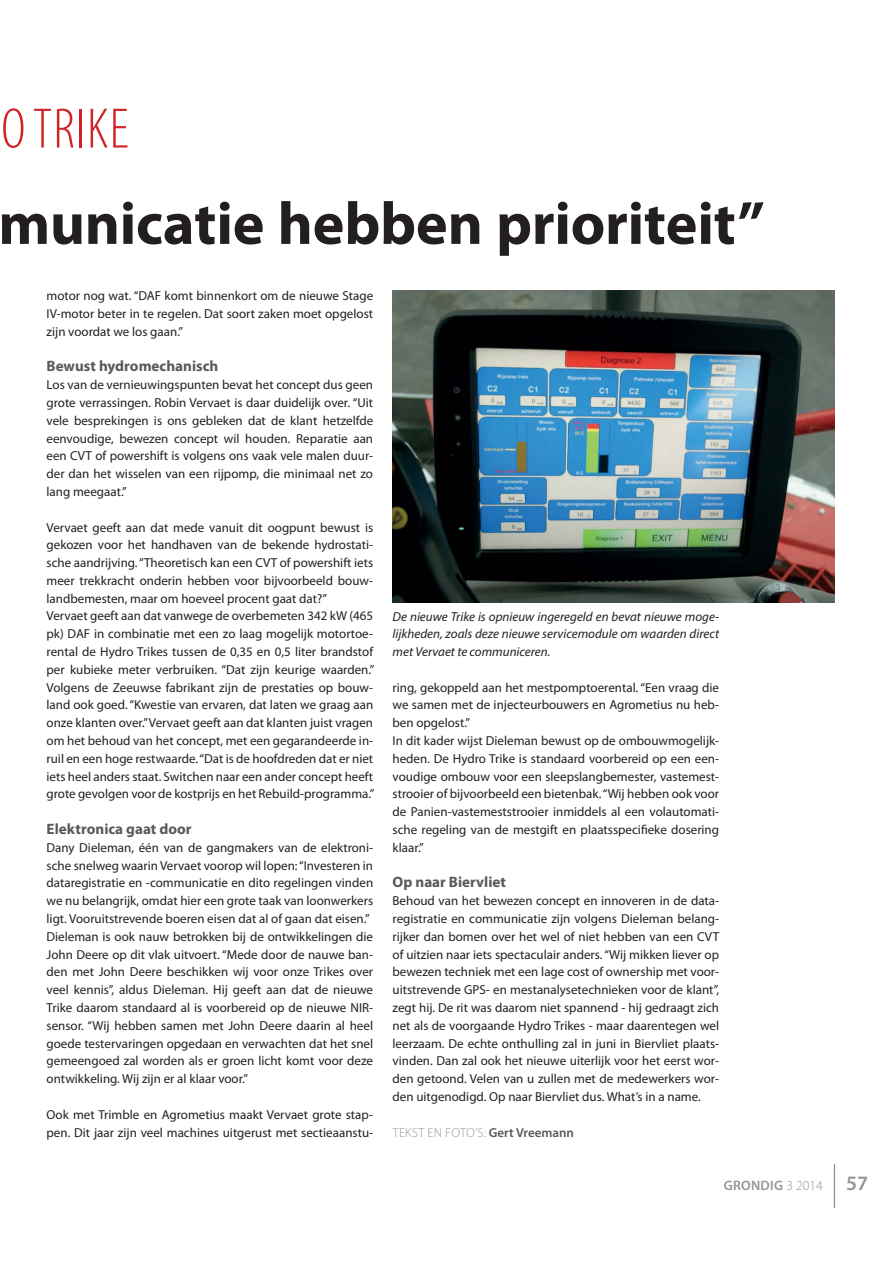
<style>
.page{position:relative;width:893px;height:1263px;background:#fff}
.page>*{position:absolute;margin:0;border:0;box-sizing:border-box;transform-origin:0 0}
.t1{font:700 60.3px "Myriad Pro";letter-spacing:-.005em;color:#231f20}
.t2{font:300 condensed 57.45px "Myriad Pro";letter-spacing:.025em;color:#d2232a}
.t3{font:700 15px "Myriad Pro";color:#58595b}
.t4{font:600 13.65px "Myriad Pro";letter-spacing:.02em;color:#939598}
.t5{font:13.05px/17.9px "Myriad Pro";color:#231f20}
.t6{font:italic 13.05px/17.9px "Myriad Pro";color:#231f20;text-align:justify}
.t7{font:300 13.05px "Myriad Pro";letter-spacing:.02em;color:#939598}
.s1{font-weight:600;color:#58595b}
.s2{font-weight:300}
.s3{font-size:20.55px}
</style>
<div class="page">
<hr style="left:834px;top:1164px;width:1px;height:44px;background:#939598">
<img style="left:392px;top:290px;width:442px;height:313px">
<h2 class="t2" style="left:1px;top:94px;width:129px">O TRIKE</h2>
<h1 class="t1" style="left:-2px;top:201px;width:768px">municatie hebben prioriteit”</h1>
<p class="t5" style="left:47px;top:288px;width:328px;text-align:justify">motor nog wat. “DAF komt binnenkort om de nieuwe Stage IV-motor beter in te regelen. Dat soort zaken moet opgelost zijn voordat we los gaan.”</p>
<p class="t3" style="left:47px;top:361px;width:173px">Bewust hydromechanisch</p>
<p class="t5" style="left:47px;top:377px;width:328px;text-align:justify">Los van de vernieuwingspunten bevat het concept dus geen grote verrassingen. Robin Vervaet is daar duidelijk over. “Uit vele besprekingen is ons gebleken dat de klant hetzelfde eenvoudige, bewezen concept wil houden. Reparatie aan een CVT of powershift is volgens ons vaak vele malen duur&shy;der dan het wisselen van een rijpomp, die minimaal net zo lang meegaat.”</p>
<p class="t5" style="left:47px;top:519px;width:329px">Vervaet geeft aan dat mede vanuit dit oogpunt bewust is gekozen voor het handhaven van de bekende hydrostati&shy;sche aandrijving. “Theoretisch kan een CVT of powershift iets meer trekkracht onderin hebben voor bijvoorbeeld bouw&shy;landbemesten, maar om hoeveel procent gaat dat?”<br>Vervaet geeft aan dat vanwege de overbemeten 342 kW (465 pk) DAF in combinatie met een zo laag mogelijk motortoe&shy;rental de Hydro Trikes tussen de 0,35 en 0,5 liter brandstof per kubieke meter verbruiken. “Dat zijn keurige waarden.” Volgens de Zeeuwse fabrikant zijn de prestaties op bouw&shy;land ook goed. “Kwestie van ervaren, dat laten we graag aan onze klanten over.” Vervaet geeft aan dat klanten juist vragen om het behoud van het concept, met een gegarandeerde in&shy;ruil en een hoge restwaarde. “Dat is de hoofdreden dat er niet iets heel anders staat. Switchen naar een ander concept heeft grote gevolgen voor de kostprijs en het Rebuild-programma.”</p>
<p class="t3" style="left:47px;top:823px;width:147px">Elektronica gaat door</p>
<p class="t5" style="left:47px;top:839px;width:328px">Dany Dieleman, één van de gangmakers van de elektroni&shy;sche snelweg waarin Vervaet voorop wil lopen: “Investeren in dataregistratie en -communicatie en dito regelingen vinden we nu belangrijk, omdat hier een grote taak van loonwerkers ligt. Vooruitstrevende boeren eisen dat al of gaan dat eisen.” Dieleman is ook nauw betrokken bij de ontwikkelingen die John Deere op dit vlak uitvoert. “Mede door de nauwe ban&shy;den met John Deere beschikken wij voor onze Trikes over veel kennis”, aldus Dieleman. Hij geeft aan dat de nieuwe Trike daarom standaard al is voorbereid op de nieuwe NIR&shy;sensor. “Wij hebben samen met John Deere daarin al heel goede testervaringen opgedaan en verwachten dat het snel gemeengoed zal worden als er groen licht komt voor deze ontwikkeling. Wij zijn er al klaar voor.”</p>
<p class="t5" style="left:47px;top:1106px;width:328px">Ook met Trimble en Agrometius maakt Vervaet grote stap&shy;pen. Dit jaar zijn veel machines uitgerust met sectieaanstu-</p>
<p class="t6" style="left:392px;top:608px;width:328px">De nieuwe Trike is opnieuw ingeregeld en bevat nieuwe moge&shy;lijkheden, zoals deze nieuwe servicemodule om waarden direct met Vervaet te communiceren.</p>
<p class="t5" style="left:392px;top:679px;width:328px">ring, gekoppeld aan het mestpomptoerental. “Een vraag die we samen met de injecteurbouwers en Agrometius nu heb&shy;ben opgelost.”<br>In dit kader wijst Dieleman bewust op de ombouwmogelijk&shy;heden. De Hydro Trike is standaard voorbereid op een een&shy;voudige ombouw voor een sleepslangbemester, vastemest&shy;strooier of bijvoorbeeld een bietenbak. “Wij hebben ook voor de Panien-vastemeststrooier inmiddels al een volautomati&shy;sche regeling van de mestgift en plaatsspecifieke dosering klaar.”</p>
<p class="t3" style="left:392px;top:877px;width:115px">Op naar Biervliet</p>
<p class="t5" style="left:392px;top:893px;width:328px;text-align:justify">Behoud van het bewezen concept en innoveren in de data&shy;registratie en communicatie zijn volgens Dieleman belang&shy;rijker dan bomen over het wel of niet hebben van een CVT of uitzien naar iets spectaculair anders. “Wij mikken liever op bewezen techniek met een lage cost of ownership met voor&shy;uitstrevende GPS- en mestanalysetechnieken voor de klant”, zegt hij. De rit was daarom niet spannend - hij gedraagt zich net als de voorgaande Hydro Trikes - maar daarentegen wel leerzaam. De echte onthulling zal in juni in Biervliet plaats&shy;vinden. Dan zal ook het nieuwe uiterlijk voor het eerst wor&shy;den getoond. Velen van u zullen met de medewerkers wor&shy;den uitgenodigd. Op naar Biervliet dus. What’s in a name.</p>
<p class="t7" style="left:393px;top:1124px;width:183px">TEKST EN FOTO’S: <span class="s1">Gert Vreemann</span></p>
<p class="t4" style="left:724px;top:1177px;width:146px">GRONDIG <span class="s2">3 2014</span> <span class="s3">57</span></p>
</div>
